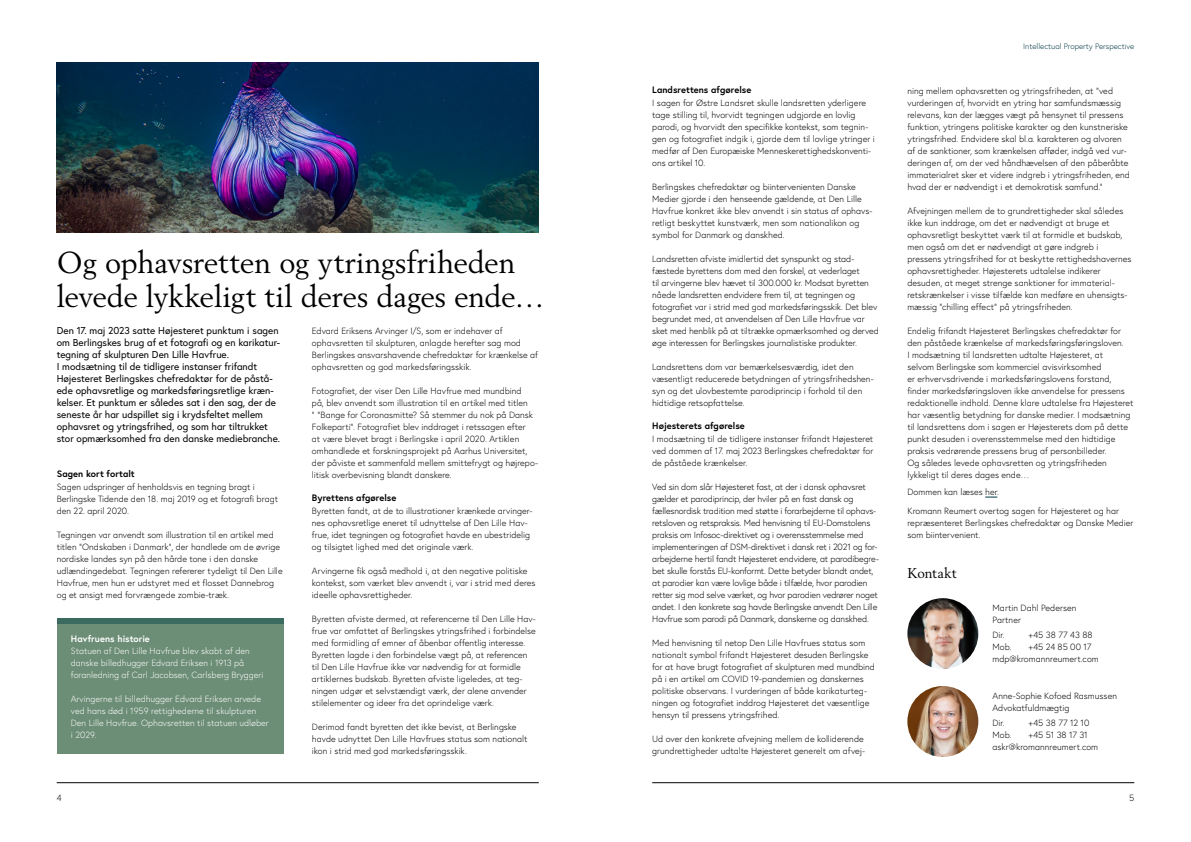
<style>
.page{position:relative;width:1191px;height:842px;background:#fff}
.page>*{position:absolute;margin:0;border:0;box-sizing:border-box;transform-origin:0 0}
.t1{font:30px/34px "Berling LT Std";letter-spacing:-.005em;color:#000}
.t2{font:14px "Berling LT Std";letter-spacing:.005em;color:#000}
.t3{font:10px/12px "Europa";color:#000}
.t4{font:700 9.3px "Europa";letter-spacing:.005em;color:#000}
.t5{font:700 9.3px "Europa";letter-spacing:.005em;color:#fff}
.t6{font:300 9px/12px "Europa";color:#000}
.t7{font:300 9px/12px "Europa";letter-spacing:-.02em;color:#000}
.t8{font:300 9px/12px "Europa";color:#fff}
.t9{font:300 8px "Europa";color:#003945}
</style>
<div class="page">
<div style="left:57px;top:621px;width:226px;height:133px;background:#6c8d76"></div>
<svg style="left:985px;top:497px;width:12px;height:1px"></svg>
<img style="left:907px;top:686px;width:71px;height:71px;border-radius:35px">
<img style="left:907px;top:598px;width:71px;height:71px;border-radius:35px">
<img style="left:57px;top:62px;width:482px;height:170px">
<div style="left:57px;top:618px;width:226px;height:6px;background:#3b6b5f"></div>
<hr style="left:57px;top:782px;width:482px;height:1px;background:#000">
<hr style="left:652px;top:782px;width:482px;height:1px;background:#000">
<h1 class="t1" style="left:57px;top:245px;width:489px">Og ophavsretten og ytringsfriheden levede lykkeligt til deres dages ende…</h1>
<p class="t3" style="left:57px;top:324px;width:225px">Den 17. maj 2023 satte Højesteret punktum i sagen om Berlingskes brug af et fotografi og en karikatur&shy;tegning af skulpturen Den Lille Havfrue.<br>I modsætning til de tidligere instanser frifandt Højesteret Berlingskes chefredaktør for de påstå&shy;ede ophavsretlige og markedsføringsretlige kræn&shy;kelser. Et punktum er således sat i den sag, der de seneste år har udspillet sig i krydsfeltet mellem ophavsret og ytringsfrihed, og som har tiltrukket stor opmærksomhed fra den danske mediebranche.</p>
<p class="t4" style="left:57px;top:467px;width:79px">Sagen kort fortalt</p>
<p class="t6" style="left:57px;top:481px;width:223px">Sagen udspringer af henholdsvis en tegning bragt i<br>Berlingske Tidende den 18. maj 2019 og et fotografi bragt den 22. april 2020.</p>
<p class="t6" style="left:57px;top:529px;width:227px">Tegningen var anvendt som illustration til en artikel med titlen "Ondskaben i Danmark", der handlede om de øvrige nordiske landes syn på den hårde tone i den danske udlændingedebat. Tegningen refererer tydeligt til Den Lille Havfrue, men hun er udstyret med et flosset Dannebrog og et ansigt med forvrængede zombie-træk.</p>
<p class="t5" style="left:71px;top:633px;width:81px">Havfruens historie</p>
<p class="t8" style="left:71px;top:645px;width:194px">Statuen af Den Lille Havfrue blev skabt af den danske billedhugger Edvard Eriksen i 1913 på foranledning af Carl Jacobsen, Carlsberg Bryggeri</p>
<p class="t8" style="left:71px;top:693px;width:199px">Arvingerne til billedhugger Edvard Eriksen arvede ved hans død i 1959 rettighederne til skulpturen Den Lille Havfrue. Ophavsretten til statuen udløber i 2029.</p>
<p class="t6" style="left:312px;top:325px;width:228px">Edvard Eriksens Arvinger I/S, som er indehaver af ophavsretten til skulpturen, anlagde herefter sag mod Berlingskes ansvarshavende chefredaktør for krænkelse af ophavsretten og god markedsføringsskik.</p>
<p class="t6" style="left:312px;top:385px;width:228px">Fotografiet, der viser Den Lille Havfrue med mundbind<br>på, blev anvendt som illustration til en artikel med titlen<br>" ”Bange for Coronasmitte? Så stemmer du nok på Dansk Folkeparti”. Fotografiet blev inddraget i retssagen efter<br>at være blevet bragt i Berlingske i april 2020. Artiklen omhandlede et forskningsprojekt på Aarhus Universitet, der påviste et sammenfald mellem smittefrygt og højrepo&shy;litisk overbevisning blandt danskere.</p>
<p class="t4" style="left:312px;top:491px;width:86px">Byrettens afgørelse</p>
<p class="t6" style="left:312px;top:505px;width:222px">Byretten fandt, at de to illustrationer krænkede arvinger&shy;nes ophavsretlige eneret til udnyttelse af Den Lille Hav&shy;frue, idet tegningen og fotografiet havde en ubestridelig og tilsigtet lighed med det originale værk.</p>
<p class="t6" style="left:312px;top:565px;width:225px">Arvingerne fik også medhold i, at den negative politiske kontekst, som værket blev anvendt i, var i strid med deres ideelle ophavsrettigheder.</p>
<p class="t6" style="left:312px;top:613px;width:225px">Byretten afviste dermed, at referencerne til Den Lille Hav&shy;frue var omfattet af Berlingskes ytringsfrihed i forbindelse med formidling af emner af åbenbar offentlig interesse.<br>Byretten lagde i den forbindelse vægt på, at referencen til Den Lille Havfrue ikke var nødvendig for at formidle artiklernes budskab. Byretten afviste ligeledes, at teg&shy;ningen udgør et selvstændigt værk, der alene anvender stilelementer og ideer fra det oprindelige værk.</p>
<p class="t6" style="left:312px;top:721px;width:217px">Derimod fandt byretten det ikke bevist, at Berlingske havde udnyttet Den Lille Havfrues status som nationalt ikon i strid med god markedsføringsskik.</p>
<p class="t4" style="left:652px;top:83px;width:101px">Landsrettens afgørelse</p>
<p class="t6" style="left:652px;top:97px;width:224px">I sagen for Østre Landsret skulle landsretten yderligere tage stilling til, hvorvidt tegningen udgjorde en lovlig parodi, og hvorvidt den specifikke kontekst, som tegnin&shy;gen og fotografiet indgik i, gjorde dem til lovlige ytringer i medfør af Den Europæiske Menneskerettighedskonventi&shy;ons artikel 10.</p>
<p class="t6" style="left:652px;top:181px;width:222px">Berlingskes chefredaktør og biintervenienten Danske Medier gjorde i den henseende gældende, at Den Lille Havfrue konkret ikke blev anvendt i sin status af ophavs&shy;retligt beskyttet kunstværk, men som nationalikon og symbol for Danmark og danskhed.</p>
<p class="t6" style="left:652px;top:253px;width:228px">Landsretten afviste imidlertid det synspunkt og stad&shy;fæstede byrettens dom med den forskel, at vederlaget<br>til arvingerne blev hævet til 300.000 kr. Modsat byretten nåede landsretten endvidere frem til, at tegningen og fotografiet var i strid med god markedsføringsskik. Det blev begrundet med, at anvendelsen af Den Lille Havfrue var sket med henblik på at tiltrække opmærksomhed og derved øge interessen for Berlingskes journalistiske produkter.</p>
<p class="t6" style="left:652px;top:361px;width:223px">Landsrettens dom var bemærkelsesværdig, idet den væsentligt reducerede betydningen af ytringsfrihedshen&shy;syn og det ulovbestemte parodiprincip i forhold til den hidtidige retsopfattelse.</p>
<p class="t4" style="left:652px;top:419px;width:94px">Højesterets afgørelse</p>
<p class="t6" style="left:652px;top:433px;width:223px;text-align:justify">I modsætning til de tidligere instanser frifandt Højesteret ved dommen af 17. maj 2023 Berlingskes chefredaktør for de påståede krænkelser.</p>
<p class="t7" style="left:652px;top:481px;width:228px">Ved sin dom slår Højesteret fast, at der i dansk ophavsret gælder et parodiprincip, der hviler på en fast dansk og fællesnordisk tradition med støtte i forarbejderne til ophavs&shy;retsloven og retspraksis. Med henvisning til EU-Domstolens praksis om Infosoc-direktivet og i overensstemmelse med implementeringen af DSM-direktivet i dansk ret i 2021 og for&shy;arbejderne hertil fandt Højesteret endvidere, at parodibegre&shy;bet skulle forstås EU-konformt. Dette betyder blandt andet, at parodier kan være lovlige både i tilfælde, hvor parodien retter sig mod selve værket, og hvor parodien vedrører noget andet. I den konkrete sag havde Berlingske anvendt Den Lille Havfrue som parodi på Danmark, danskerne og danskhed.</p>
<p class="t6" style="left:652px;top:637px;width:224px">Med henvisning til netop Den Lille Havfrues status som nationalt symbol frifandt Højesteret desuden Berlingske for at have brugt fotografiet af skulpturen med mundbind på i en artikel om COVID 19-pandemien og danskernes politiske observans. I vurderingen af både karikaturteg&shy;ningen og fotografiet inddrog Højesteret det væsentlige hensyn til pressens ytringsfrihed.</p>
<p class="t6" style="left:652px;top:733px;width:214px">Ud over den konkrete afvejning mellem de kolliderende grundrettigheder udtalte Højesteret generelt om afvej-</p>
<p class="t9" style="left:1023px;top:41px;width:113px">Intellectual Property Perspective</p>
<p class="t6" style="left:907px;top:85px;width:224px">ning mellem ophavsretten og ytringsfriheden, at "ved vurderingen af, hvorvidt en ytring har samfundsmæssig relevans, kan der lægges vægt på hensynet til pressens funktion, ytringens politiske karakter og den kunstneriske ytringsfrihed. Endvidere skal bl.a. karakteren og alvoren af de sanktioner, som krænkelsen afføder, indgå ved vur&shy;deringen af, om der ved håndhævelsen af den påberåbte immaterialret sker et videre indgreb i ytringsfriheden, end hvad der er nødvendigt i et demokratisk samfund."</p>
<p class="t6" style="left:907px;top:205px;width:226px">Afvejningen mellem de to grundrettigheder skal således ikke kun inddrage, om det er nødvendigt at bruge et ophavsretligt beskyttet værk til at formidle et budskab, men også om det er nødvendigt at gøre indgreb i pressens ytringsfrihed for at beskytte rettighedshavernes ophavsrettigheder. Højesterets udtalelse indikerer desuden, at meget strenge sanktioner for immaterial&shy;retskrænkelser i visse tilfælde kan medføre en uhensigts&shy;mæssig "chilling effect" på ytringsfriheden.</p>
<p class="t6" style="left:907px;top:325px;width:228px">Endelig frifandt Højesteret Berlingskes chefredaktør for den påståede krænkelse af markedsføringsføringsloven.<br>I modsætning til landsretten udtalte Højesteret, at<br>selvom Berlingske som kommerciel avisvirksomhed<br>er erhvervsdrivende i markedsføringslovens forstand, finder markedsføringsloven ikke anvendelse for pressens redaktionelle indhold. Denne klare udtalelse fra Højesteret har væsentlig betydning for danske medier. I modsætning til landsrettens dom i sagen er Højesterets dom på dette punkt desuden i overensstemmelse med den hidtidige praksis vedrørende pressens brug af personbilleder.<br>Og således levede ophavsretten og ytringsfriheden lykkeligt til deres dages ende…</p>
<p class="t6" style="left:907px;top:482px;width:213px;line-height:19px">Dommen kan læses her.<br>Kromann Reumert overtog sagen for Højesteret og har</p>
<p class="t6" style="left:907px;top:517px;width:228px">repræsenteret Berlingskes chefredaktør og Danske Medier som biintervenient.</p>
<h2 class="t2" style="left:907px;top:565px;width:51px">Kontakt</h2>
<p class="t6" style="left:992px;top:602px;width:86px">Martin Dahl Pedersen<br>Partner</p>
<p class="t6" style="left:992px;top:628px;width:14px">Dir.</p>
<p class="t6" style="left:1028px;top:628px;width:66px">+45 38 77 43 88</p>
<p class="t6" style="left:992px;top:640px;width:21px">Mob.</p>
<p class="t6" style="left:992px;top:640px;width:108px;text-indent:36px">+45 24 85 00 17 mdp@kromannreumert.com</p>
<p class="t6" style="left:992px;top:689px;width:126px">Anne-Sophie Kofoed Rasmussen<br>Advokatfuldmægtig</p>
<p class="t6" style="left:992px;top:716px;width:14px">Dir.</p>
<p class="t6" style="left:1028px;top:716px;width:62px">+45 38 77 12 10</p>
<p class="t6" style="left:992px;top:728px;width:21px">Mob.</p>
<p class="t6" style="left:992px;top:728px;width:107px;text-indent:36px">+45 51 38 17 31 askr@kromannreumert.com</p>
<p class="t6" style="left:57px;top:791px;width:6px">4</p>
<p class="t6" style="left:1129px;top:791px;width:7px">5</p>
</div>
